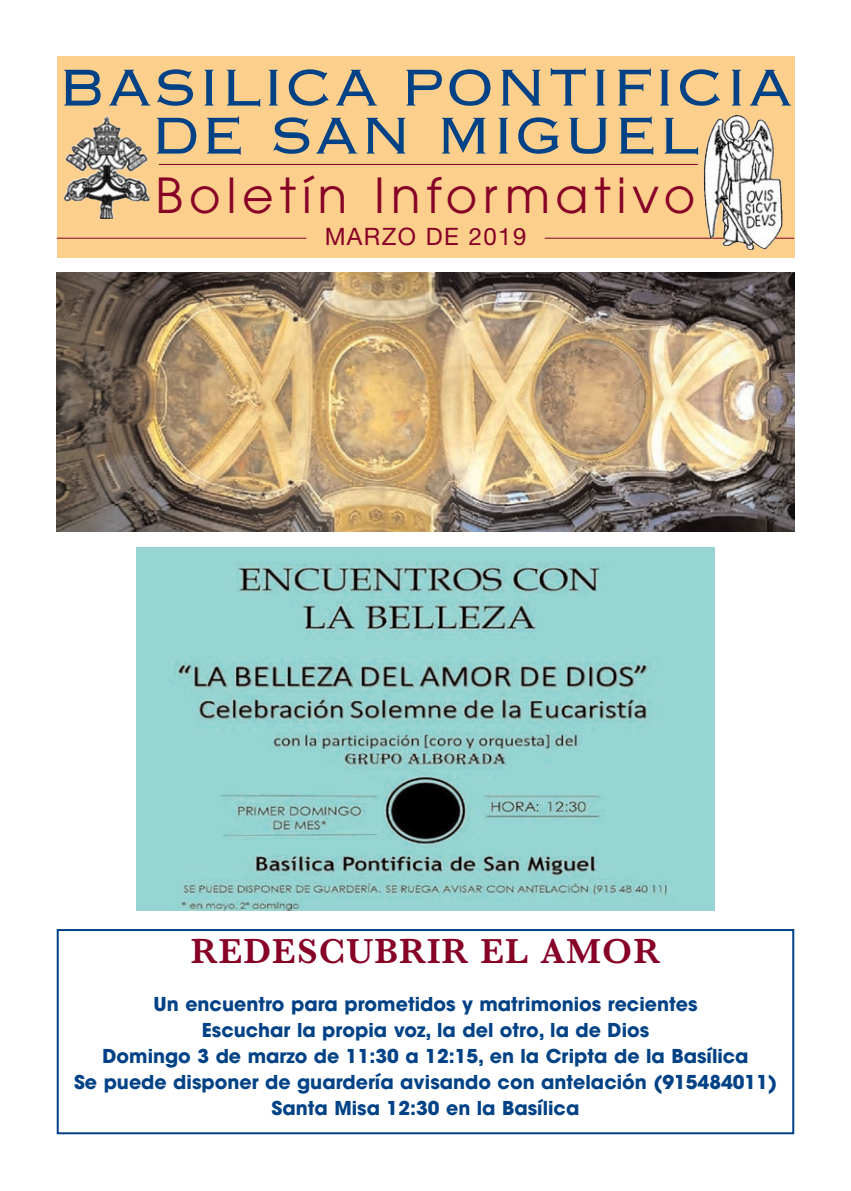
<style>
.page{position:relative;width:851px;height:1191px;background:#fff}
.page>*{position:absolute;margin:0;border:0;box-sizing:border-box;transform-origin:0 0}
.t1{font:300 68px/48px "Copperplate";color:#014286;text-align:center}
.t2{font:48px "Avant Garde";letter-spacing:.125em;color:#870126}
.t3{font:600 36px "Baskerville";letter-spacing:.03em;color:#870126}
.t4{font:24px "Helvetica Neue";letter-spacing:.055em;color:#870126}
.t5{font:700 19px/26px "Avant Garde";color:#014286;text-align:center}
</style>
<div class="page">
<div style="left:57px;top:57px;width:737px;height:201px;background:#fdcf8d"></div>
<img style="left:63px;top:116px;width:86px;height:103px">
<hr style="left:57px;top:238px;width:249px;height:1px;background:#870126">
<hr style="left:544px;top:238px;width:250px;height:1px;background:#870126">
<img style="left:703px;top:115px;width:79px;height:135px">
<hr style="left:159px;top:164px;width:538px;height:1px;background:#870126">
<img style="left:136px;top:547px;width:578px;height:363px">
<img style="left:57px;top:272px;width:737px;height:260px">
<div style="left:57px;top:929px;width:737px;height:205px;border:2px solid #014286"></div>
<h1 class="t1" style="left:58px;top:59px;width:736px">BASILICA PONTIFICIA<br>DE SAN MIGUEL</h1>
<h2 class="t2" style="left:156px;top:178px;width:541px">Boletín Informativo</h2>
<p class="t4" style="left:324px;top:222px;width:203px">MARZO DE 2019</p>
<h3 class="t3" style="left:191px;top:929px;width:470px">REDESCUBRIR EL AMOR</h3>
<p class="t5" style="left:74px;top:993px;width:704px">Un encuentro para prometidos y matrimonios recientes<br>Escuchar la propia voz, la del otro, la de Dios<br>Domingo 3 de marzo de 11:30 a 12:15, en la Cripta de la Basílica<br>Se puede disponer de guardería avisando con antelación (915484011)<br>Santa Misa 12:30 en la Basílica</p>
</div>
